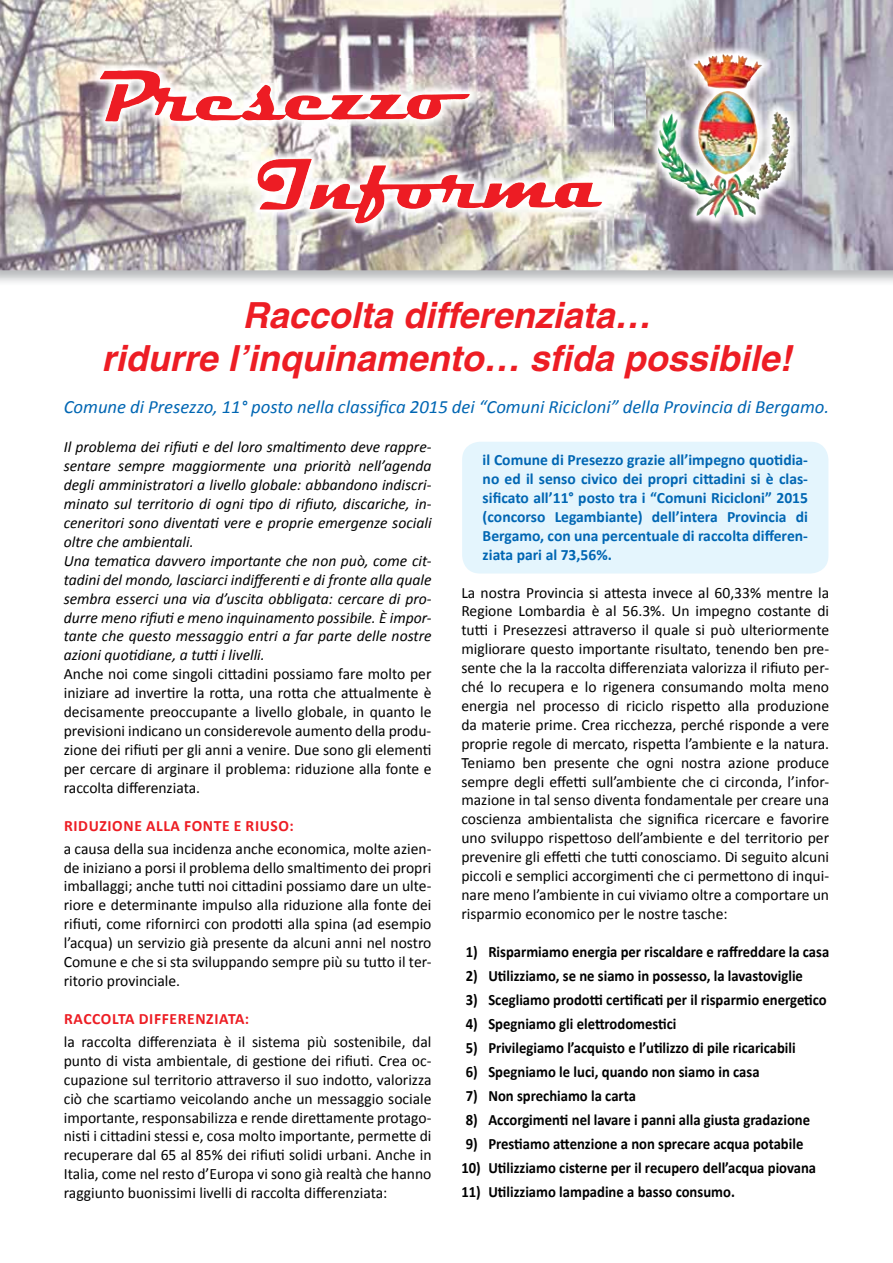
<style>
.page{position:relative;width:893px;height:1263px;background:#fff}
.page>*{position:absolute;margin:0;border:0;box-sizing:border-box;transform-origin:0 0}
.t1{font:italic 700 36px/43.2px "Helvetica";color:#ed1d24;text-align:center}
.t2{font:italic 18.75px "Calibri";color:#0066b3}
.t3{font:15.75px/18.9px "Calibri";color:#000;text-align:justify}
.t4{font:italic 15.75px/18.9px "Calibri";color:#000}
.t5{font:700 15.75px "Calibri";color:#000;scale:.93 1}
.t6{font:700 15.75px/18.9px "Calibri";color:#0066b3;text-align:justify}
.t7{font:700 15.75px "Calibri";letter-spacing:.04em;color:#ed1d24}
</style>
<div class="page">
<div style="left:462px;top:442px;width:366px;height:131px;background:#e4f5fd;border-radius:18px"></div>
<img style="left:0;top:0;width:893px;height:283px">
<img style="left:646px;top:43px;width:155px;height:186px">
<img style="left:693px;top:54px;width:83px;height:121px">
<img style="left:88px;top:58px;width:525px;height:177px">
<img style="left:100px;top:70px;width:370px;height:53px">
<h1 class="t1" style="left:101px;top:293px;width:692px">Raccolta differenziata…<br>ridurre l’inquinamento… sfida possibile!</h1>
<p class="t2" style="left:64px;top:394px;width:767px">Comune di Presezzo, 11° posto nella classifica 2015 dei “Comuni Ricicloni” della Provincia di Bergamo.</p>
<p class="t4" style="left:64px;top:437px;width:369px">Il problema dei rifiuti e del loro smaltimento deve rappre&shy;sentare sempre maggiormente una priorità nell’agenda degli amministratori a livello globale: abbandono indiscri&shy;minato sul territorio di ogni tipo di rifiuto, discariche, in&shy;ceneritori sono diventati vere e proprie emergenze sociali oltre che ambientali.<br>Una tematica davvero importante che non può, come cit&shy;tadini del mondo, lasciarci indifferenti e di fronte alla quale sembra esserci una via d’uscita obbligata: cercare di pro&shy;durre meno rifiuti e meno inquinamento possibile. È impor&shy;tante che questo messaggio entri a far parte delle nostre azioni quotidiane, a tutti i livelli.</p>
<p class="t3" style="left:64px;top:664px;width:369px">Anche noi come singoli cittadini possiamo fare molto per iniziare ad invertire la rotta, una rotta che attualmente è decisamente preoccupante a livello globale, in quanto le previsioni indicano un considerevole aumento della produ&shy;zione dei rifiuti per gli anni a venire. Due sono gli elementi per cercare di arginare il problema: riduzione alla fonte e raccolta differenziata.</p>
<p class="t7" style="left:64px;top:815px;width:231px">RIDUZIONE ALLA FONTE E RIUSO:</p>
<p class="t3" style="left:64px;top:838px;width:369px">a causa della sua incidenza anche economica, molte azien&shy;de iniziano a porsi il problema dello smaltimento dei propri imballaggi; anche tutti noi cittadini possiamo dare un ulte&shy;riore e determinante impulso alla riduzione alla fonte dei rifiuti, come rifornirci con prodotti alla spina (ad esempio l’acqua) un servizio già presente da alcuni anni nel nostro Comune e che si sta sviluppando sempre più su tutto il ter&shy;ritorio provinciale.</p>
<p class="t7" style="left:64px;top:1009px;width:187px">RACCOLTA DIFFERENZIATA:</p>
<p class="t3" style="left:64px;top:1031px;width:369px">la raccolta differenziata è il sistema più sostenibile, dal punto di vista ambientale, di gestione dei rifiuti. Crea oc&shy;cupazione sul territorio attraverso il suo indotto, valorizza ciò che scartiamo veicolando anche un messaggio sociale importante, responsabilizza e rende direttamente protago&shy;nisti i cittadini stessi e, cosa molto importante, permette di recuperare dal 65 al 85% dei rifiuti solidi urbani. Anche in Italia, come nel resto d’Europa vi sono già realtà che hanno raggiunto buonissimi livelli di raccolta differenziata:</p>
<p class="t6" style="left:483px;top:450px;width:327px">il Comune di Presezzo grazie all’impegno quotidia&shy;no ed il senso civico dei propri cittadini si è clas&shy;sificato all’11° posto tra i “Comuni Ricicloni” 2015 (concorso Legambiante) dell’intera Provincia di Bergamo, con una percentuale di raccolta differen&shy;ziata pari al 73,56%.</p>
<p class="t3" style="left:461px;top:582px;width:369px">La nostra Provincia si attesta invece al 60,33% mentre la Regione Lombardia è al 56.3%. Un impegno costante di tutti i Presezzesi attraverso il quale si può ulteriormente migliorare questo importante risultato, tenendo ben pre&shy;sente che la la raccolta differenziata valorizza il rifiuto per&shy;ché lo recupera e lo rigenera consumando molta meno energia nel processo di riciclo rispetto alla produzione da materie prime. Crea ricchezza, perché risponde a vere proprie regole di mercato, rispetta l’ambiente e la natura.<br>Teniamo ben presente che ogni nostra azione produce sempre degli effetti sull’ambiente che ci circonda, l’infor&shy;mazione in tal senso diventa fondamentale per creare una coscienza ambientalista che significa ricercare e favorire uno sviluppo rispettoso dell’ambiente e del territorio per prevenire gli effetti che tutti conosciamo. Di seguito alcuni piccoli e semplici accorgimenti che ci permettono di inqui&shy;nare meno l’ambiente in cui viviamo oltre a comportare un risparmio economico per le nostre tasche:</p>
<p class="t5" style="left:466px;top:942px;width:392px">1) Risparmiamo energia per riscaldare e raffreddare la casa</p>
<p class="t5" style="left:466px;top:966px;width:364px">2) Utilizziamo, se ne siamo in possesso, la lavastoviglie</p>
<p class="t5" style="left:466px;top:990px;width:390px">3) Scegliamo prodotti certificati per il risparmio energetico</p>
<p class="t5" style="left:466px;top:1014px;width:228px">4) Spegniamo gli elettrodomestici</p>
<p class="t5" style="left:466px;top:1038px;width:356px">5) Privilegiamo l’acquisto e l’utilizzo di pile ricaricabili</p>
<p class="t5" style="left:466px;top:1062px;width:317px">6) Spegniamo le luci, quando non siamo in casa</p>
<p class="t5" style="left:466px;top:1086px;width:184px">7) Non sprechiamo la carta</p>
<p class="t5" style="left:466px;top:1110px;width:372px">8) Accorgimenti nel lavare i panni alla giusta gradazione</p>
<p class="t5" style="left:466px;top:1134px;width:364px">9) Prestiamo attenzione a non sprecare acqua potabile</p>
<p class="t5" style="left:461px;top:1158px;width:383px">10) Utilizziamo cisterne per il recupero dell’acqua piovana</p>
<p class="t5" style="left:461px;top:1182px;width:296px">11) Utilizziamo lampadine a basso consumo.</p>
</div>
